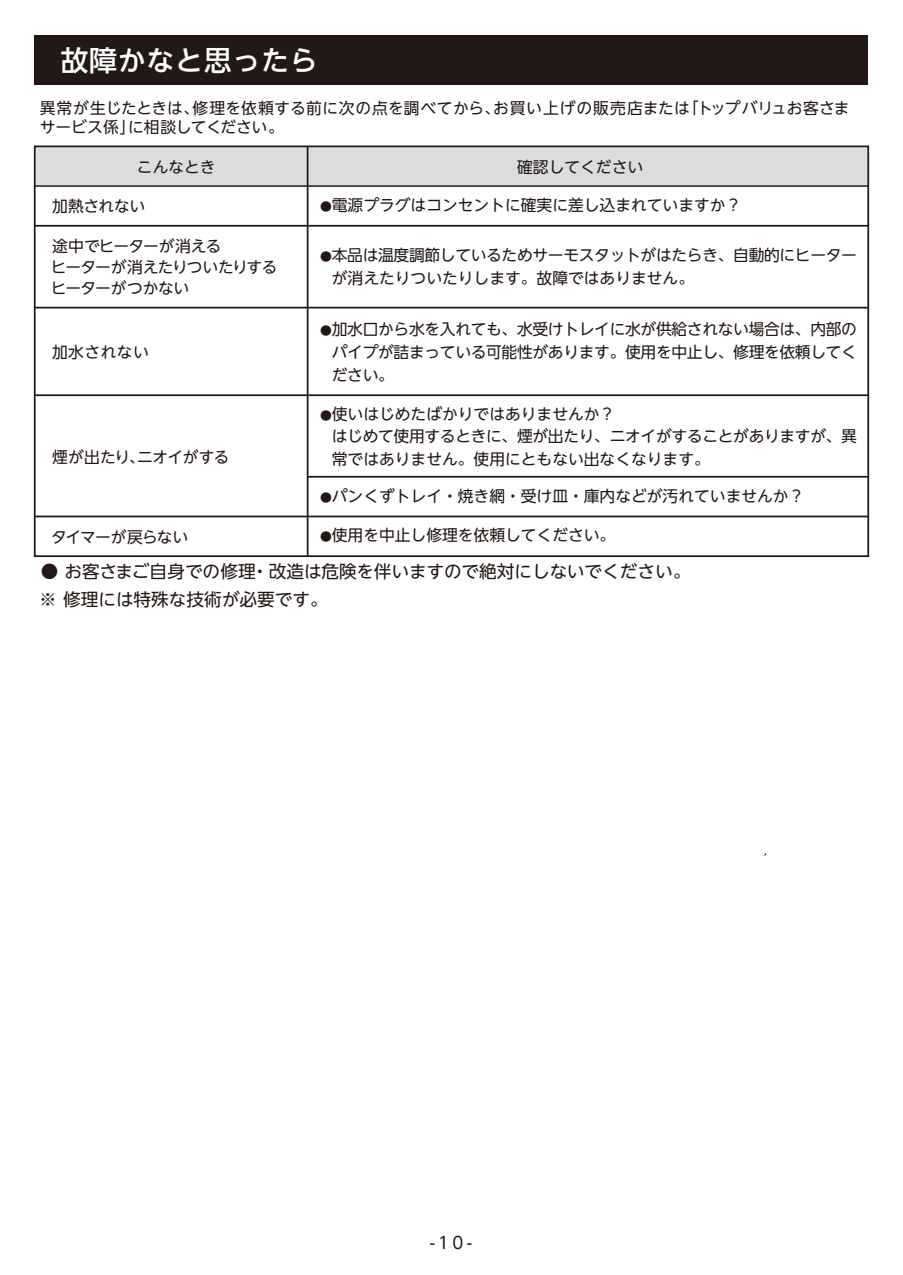
<style>
.page{position:relative;width:903px;height:1275px;background:#fff}
.page>*{position:absolute;margin:0;border:0;box-sizing:border-box;transform-origin:0 0}
.t1{font:500 28px "UD Shin Go NT Pro";letter-spacing:.02em;color:#fff}
.t2{font:17.5px/27.7px "UD Shin Go NT Pro";color:#221815}
.t3{font:16.62px "UD Shin Go NT Pro";color:#221815}
.t4{font:15.75px/22.8px "UD Shin Go NT Pro";color:#221815}
.t5{font:15.75px/22.8px "UD Shin Go NT Pro";letter-spacing:-.02em;color:#221815}
.t6{font:15.75px/21px "UD Shin Go NT Pro";letter-spacing:-.045em;color:#221815}
.t7{font:15.75px "UD Shin Go NT Pro";letter-spacing:-.03em;color:#221815}
.t8{font:15.75px "UD Shin Go NT Pro";letter-spacing:-.04em;color:#221815}
.s1{font-size:11.9px}
</style>
<div class="page">
<div style="left:35px;top:35px;width:833px;height:49px;background:#221815"></div>
<div style="left:35px;top:146px;width:833px;height:40px;background:#dcdddd"></div>
<div style="left:34px;top:145px;width:835px;height:412px;border:2px solid #221815"></div>
<hr style="left:307px;top:146px;width:1px;height:410px;background:#221815">
<hr style="left:35px;top:185px;width:833px;height:2px;background:#221815">
<hr style="left:35px;top:225px;width:833px;height:2px;background:#221815">
<hr style="left:35px;top:307px;width:833px;height:1px;background:#221815">
<hr style="left:308px;top:476px;width:560px;height:2px;background:#221815">
<hr style="left:35px;top:516px;width:833px;height:1px;background:#221815">
<hr style="left:35px;top:394px;width:833px;height:2px;background:#221815">
<h1 class="t1" style="left:60px;top:37px;width:259px">故障かなと思ったら</h1>
<p class="t4" style="left:40px;top:99px;width:811px;line-height:18.9px">異常が生じたときは、修理を依頼する前に次の点を調べてから、お買い上げの販売店または「トップバリュお客さまサービス係」に相談してください。</p>
<p class="t4" style="left:137px;top:155px;width:80px">こんなとき</p>
<p class="t4" style="left:517px;top:155px;width:127px">確認してください</p>
<p class="t4" style="left:52px;top:195px;width:95px">加熱されない</p>
<p class="t6" style="left:51px;top:235px;width:228px">途中でヒーターが消える<br>ヒーターが消えたりついたりするヒーターがつかない</p>
<p class="t4" style="left:52px;top:341px;width:98px">加水されない</p>
<p class="t7" style="left:52px;top:444px;width:179px">煙が出たり、ニオイがする</p>
<p class="t8" style="left:51px;top:524px;width:138px">タイマーが戻らない</p>
<p class="t4" style="left:320px;top:193px;width:423px"><span class="s1">●</span>電源プラグはコンセントに確実に差し込まれていますか？</p>
<p class="t5" style="left:332px;top:243px;width:527px;text-indent:-12px"><span class="s1">●</span>本品は温度調節しているためサーモスタットがはたらき、自動的にヒーターが消えたりついたりします。故障ではありません。</p>
<p class="t4" style="left:332px;top:317px;width:527px;text-align:justify;text-indent:-12px"><span class="s1">●</span>加水口から水を入れても、水受けトレイに水が供給されない場合は、内部のパイプが詰まっている可能性があります。使用を中止し、修理を依頼してください。　</p>
<p class="t4" style="left:332px;top:402px;width:527px;text-indent:-12px"><span class="s1">●</span>使いはじめたばかりではありませんか？<br>はじめて使用するときに、煙が出たり、ニオイがすることがありますが、異常ではありません。使用にともない出なくなります。</p>
<p class="t4" style="left:320px;top:484px;width:486px"><span class="s1">●</span>パンくずトレイ・焼き網・受け皿・庫内などが汚れていませんか？</p>
<p class="t4" style="left:320px;top:523px;width:297px"><span class="s1">●</span>使用を中止し修理を依頼してください。</p>
<p class="t2" style="left:39px;top:557px;width:653px">● お客さまご自身での修理・改造は危険を伴いますので絶対にしないでください。※ 修理には特殊な技術が必要です。</p>
<p class="t3" style="left:430px;top:1229px;width:44px">-10-</p>
</div>
